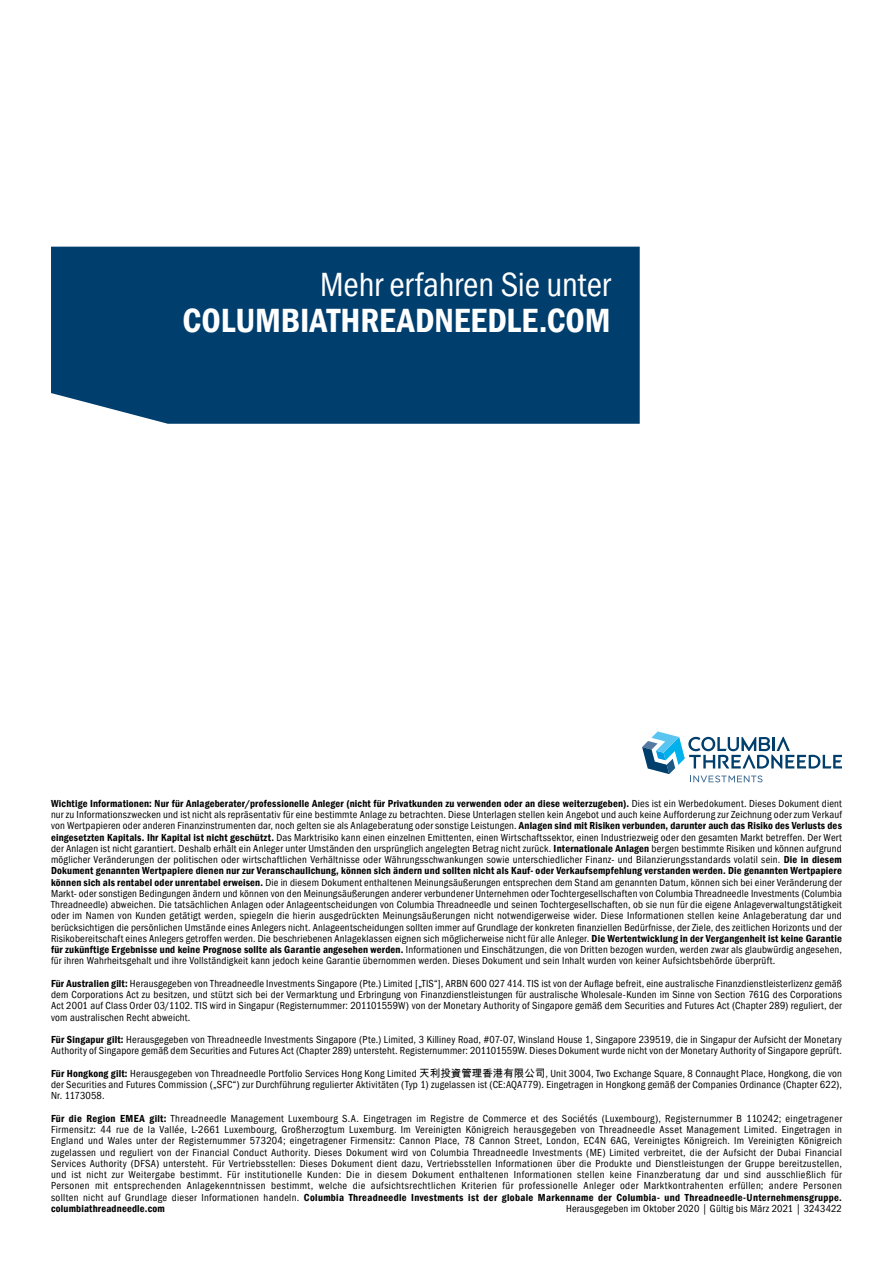
<style>
.page{position:relative;width:893px;height:1263px;background:#fff}
.page>*{position:absolute;margin:0;border:0;box-sizing:border-box;transform-origin:0 0}
.t1{font:34.5px "ITC Frank Gofor Ameriprise Dm Cn";color:#fff}
.t2{font:condensed 34.5px "ITC Frank Gofor Ameriprise";letter-spacing:-.005em;color:#fff}
.t3{font:condensed 10.5px/11.2px "ITC Frank Gofor Ameriprise";letter-spacing:.02em;color:#000;text-align:justify}
.t4{font:10.5px/11.2px "ITC Frank Gofor Ameriprise Dm Cn";letter-spacing:.02em;color:#000}
.s1{font-family:"ITC Frank Gofor Ameriprise";font-stretch:condensed}
.s2{font-family:"ITC Frank Gofor Ameriprise Dm Cn";font-stretch:normal}
.s3{font-family:"Arial Unicode MS";font-stretch:normal}
</style>
<div class="page">
<div style="left:51px;top:247px;width:589px;height:177px;background:#003e6e"></div>
<svg style="left:642px;top:731px;width:200px;height:51px"></svg>
<h1 class="t2" style="left:320px;top:265px;width:292px">Mehr erfahren Sie unter</h1>
<h1 class="t1" style="left:183px;top:301px;width:430px">COLUMBIATHREADNEEDLE.COM</h1>
<p class="t4" style="left:51px;top:798px;width:792px">Wichtige Informationen: Nur für Anlageberater/professionelle Anleger (nicht für Privatkunden zu verwenden oder an diese weiterzugeben). <span class="s1">Dies ist ein Werbedokument. Dieses Dokument dient</span></p>
<p class="t3" style="left:51px;top:809px;width:792px">nur zu Informationszwecken und ist nicht als repräsentativ für eine bestimmte Anlage zu betrachten. Diese Unterlagen stellen kein Angebot und auch keine Aufforderung zur Zeichnung oder zum Verkauf von Wertpapieren oder anderen Finanzinstrumenten dar, noch gelten sie als Anlageberatung oder sonstige Leistungen. <span class="s2">Anlagen sind mit Risiken verbunden, darunter auch das Risiko des Verlusts des eingesetzten Kapitals. Ihr Kapital ist nicht geschützt.</span> Das Marktrisiko kann einen einzelnen Emittenten, einen Wirtschaftssektor, einen Industriezweig oder den gesamten Markt betreffen. Der Wert der Anlagen ist nicht garantiert. Deshalb erhält ein Anleger unter Umständen den ursprünglich angelegten Betrag nicht zurück. <span class="s2">Internationale Anlagen</span> bergen bestimmte Risiken und können aufgrund möglicher Veränderungen der politischen oder wirtschaftlichen Verhältnisse oder Währungsschwankungen sowie unterschiedlicher Finanz- und Bilanzierungsstandards volatil sein. <span class="s2">Die in diesem</span></p>
<p class="t4" style="left:51px;top:865px;width:792px">Dokument genannten Wertpapiere dienen nur zur Veranschaulichung, können sich ändern und sollten nicht als Kauf- oder Verkaufsempfehlung verstanden werden. Die genannten Wertpapiere</p>
<p class="t3" style="left:51px;top:877px;width:792px"><span class="s2">können sich als rentabel oder unrentabel erweisen.</span> Die in diesem Dokument enthaltenen Meinungsäußerungen entsprechen dem Stand am genannten Datum, können sich bei einer Veränderung der Markt- oder sonstigen Bedingungen ändern und können von den Meinungsäußerungen anderer verbundener Unternehmen oder Tochtergesellschaften von Columbia Threadneedle Investments (Columbia Threadneedle) abweichen. Die tatsächlichen Anlagen oder Anlageentscheidungen von Columbia Threadneedle und seinen Tochtergesellschaften, ob sie nun für die eigene Anlageverwaltungstätigkeit oder im Namen von Kunden getätigt werden, spiegeln die hierin ausgedrückten Meinungsäußerungen nicht notwendigerweise wider. Diese Informationen stellen keine Anlageberatung dar und berücksichtigen die persönlichen Umstände eines Anlegers nicht. Anlageentscheidungen sollten immer auf Grundlage der konkreten finanziellen Bedürfnisse, der Ziele, des zeitlichen Horizonts und der Risikobereitschaft eines Anlegers getroffen werden. Die beschriebenen Anlageklassen eignen sich möglicherweise nicht für alle Anleger. <span class="s2">Die Wertentwicklung in der Vergangenheit ist keine Garantie für zukünftige Ergebnisse und keine Prognose sollte als Garantie angesehen werden.</span> Informationen und Einschätzungen, die von Dritten bezogen wurden, werden zwar als glaubwürdig angesehen, für ihren Wahrheitsgehalt und ihre Vollständigkeit kann jedoch keine Garantie übernommen werden. Dieses Dokument und sein Inhalt wurden von keiner Aufsichtsbehörde überprüft.</p>
<p class="t3" style="left:51px;top:978px;width:792px"><span class="s2">Für Australien gilt:</span> Herausgegeben von Threadneedle Investments Singapore (Pte.) Limited [„TIS“], ARBN 600 027 414. TIS ist von der Auflage befreit, eine australische Finanzdienstleisterlizenz gemäß dem Corporations Act zu besitzen, und stützt sich bei der Vermarktung und Erbringung von Finanzdienstleistungen für australische Wholesale-Kunden im Sinne von Section 761G des Corporations Act 2001 auf Class Order 03/1102. TIS wird in Singapur (Registernummer: 201101559W) von der Monetary Authority of Singapore gemäß dem Securities and Futures Act (Chapter 289) reguliert, der vom australischen Recht abweicht.</p>
<p class="t3" style="left:51px;top:1034px;width:792px"><span class="s2">Für Singapur gilt:</span> Herausgegeben von Threadneedle Investments Singapore (Pte.) Limited, 3 Killiney Road, #07-07, Winsland House 1, Singapore 239519, die in Singapur der Aufsicht der Monetary<br>Authority of Singapore gemäß dem Securities and Futures Act (Chapter 289) untersteht. Registernummer: 201101559W. Dieses Dokument wurde nicht von der Monetary Authority of Singapore geprüft.</p>
<p class="t3" style="left:51px;top:1068px;width:792px"><span class="s2">Für Hongkong gilt:</span> Herausgegeben von Threadneedle Portfolio Services Hong Kong Limited <span class="s3">天利投資管理香港有限公司</span>, Unit 3004, Two Exchange Square, 8 Connaught Place, Hongkong, die von der Securities and Futures Commission („SFC“) zur Durchführung regulierter Aktivitäten (Typ 1) zugelassen ist (CE:AQA779). Eingetragen in Hongkong gemäß der Companies Ordinance (Chapter 622), Nr. 1173058.</p>
<p class="t3" style="left:51px;top:1113px;width:792px"><span class="s2">Für die Region EMEA gilt:</span> Threadneedle Management Luxembourg S.A. Eingetragen im Registre de Commerce et des Sociétés (Luxembourg), Registernummer B 110242; eingetragener Firmensitz: 44 rue de la Vallée, L-2661 Luxembourg, Großherzogtum Luxemburg. Im Vereinigten Königreich herausgegeben von Threadneedle Asset Management Limited. Eingetragen in England und Wales unter der Registernummer 573204; eingetragener Firmensitz: Cannon Place, 78 Cannon Street, London, EC4N 6AG, Vereinigtes Königreich. Im Vereinigten Königreich zugelassen und reguliert von der Financial Conduct Authority. Dieses Dokument wird von Columbia Threadneedle Investments (ME) Limited verbreitet, die der Aufsicht der Dubai Financial Services Authority (DFSA) untersteht. Für Vertriebsstellen: Dieses Dokument dient dazu, Vertriebsstellen Informationen über die Produkte und Dienstleistungen der Gruppe bereitzustellen, und ist nicht zur Weitergabe bestimmt. Für institutionelle Kunden: Die in diesem Dokument enthaltenen Informationen stellen keine Finanzberatung dar und sind ausschließlich für Personen mit entsprechenden Anlagekenntnissen bestimmt, welche die aufsichtsrechtlichen Kriterien für professionelle Anleger oder Marktkontrahenten erfüllen; andere Personen</p>
<p class="t4" style="left:51px;top:1191px;width:792px"><span class="s1">sollten nicht auf Grundlage dieser Informationen handeln.</span> Columbia Threadneedle Investments ist der globale Markenname der Columbia- und Threadneedle-Unternehmensgruppe. columbiathreadneedle.com</p>
<p class="t3" style="left:566px;top:1203px;width:277px">Herausgegeben im Oktober 2020 | Gültig bis März 2021 | 3243422</p>
</div>
